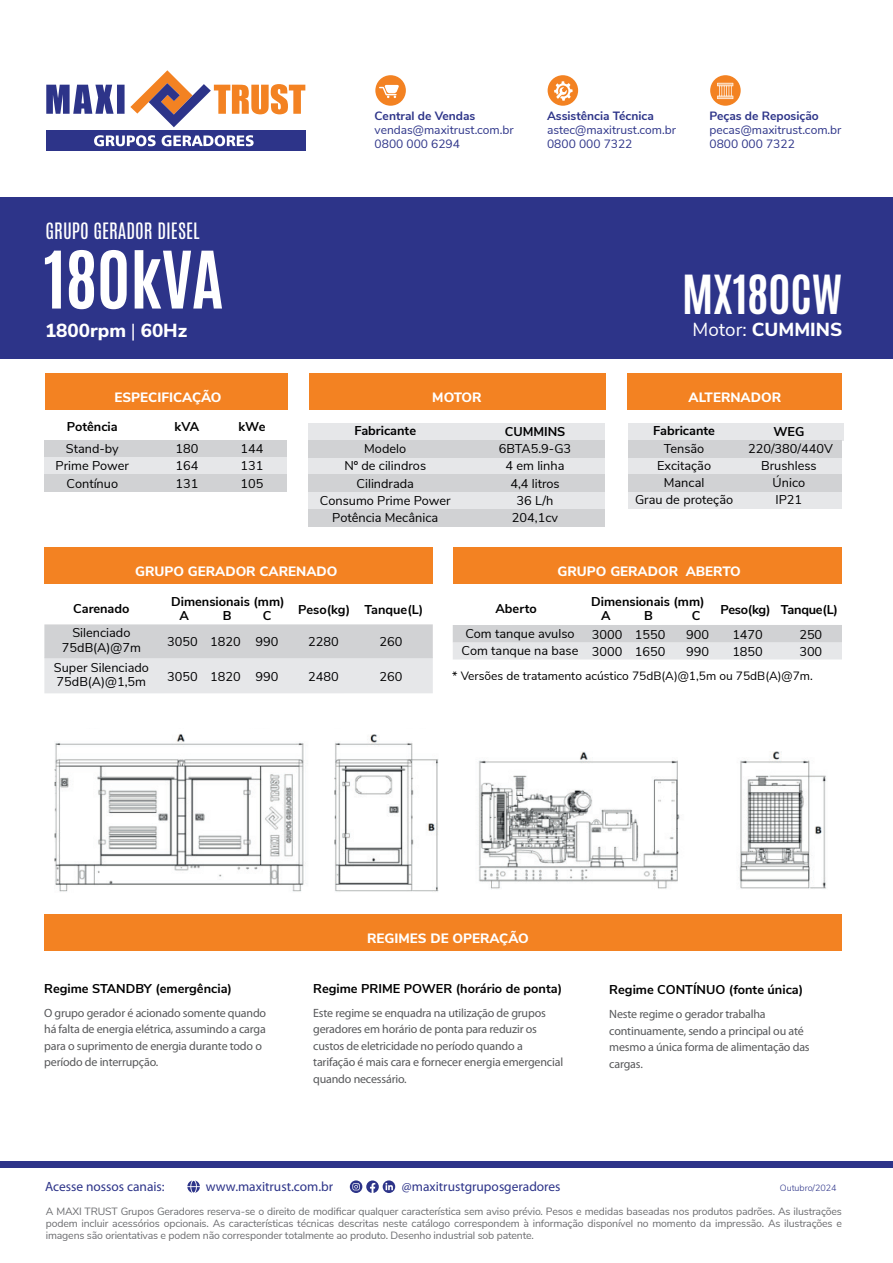
<style>
.page{position:relative;width:893px;height:1263px;background:#fff}
.page>*{position:absolute;margin:0;border:0;box-sizing:border-box;transform-origin:0 0}
.t1{font:700 67.35px "Antonio";color:#fff}
.t2{font:700 45px "Antonio";color:#fff}
.t3{font:800 18.9px "Nunito Sans";color:#fff}
.t4{font:18.9px "Antonio";color:#fff}
.t5{font:800 13.5px "Nunito Sans";color:#fff}
.t6{font:13.5px "Myriad Pro";color:#2d3489}
.t7{font:12.75px/17.2px "Nunito Sans";color:#000001}
.t8{font:700 12.75px "Nunito Sans";color:#000001}
.t9{font:12px/16.5px "Myriad Pro";letter-spacing:-.015em;color:#57585a}
.t10{font:12px/14.4px "Nunito Sans";color:#2d3489}
.t11{font:12px "Nunito Sans";color:#000001}
.t12{font:700 12px "Nunito Sans";color:#2d3489}
.t13{font:10.5px/12px "Nunito Sans";letter-spacing:-.015em;color:#6c6d70;text-align:justify}
.t14{font:300 9px "Nunito Sans";color:#2d3489}
.s1{font-weight:400}
</style>
<div class="page">
<div style="left:45px;top:373px;width:243px;height:37px;background:#f38222"></div>
<div style="left:627px;top:373px;width:215px;height:37px;background:#f38222"></div>
<div style="left:628px;top:423px;width:213px;height:17px;background:#e6e7e9"></div>
<div style="left:628px;top:457px;width:213px;height:17px;background:#e6e7e9"></div>
<div style="left:628px;top:492px;width:213px;height:17px;background:#e6e7e9"></div>
<div style="left:628px;top:440px;width:213px;height:17px;background:#d1d2d4"></div>
<div style="left:628px;top:474px;width:213px;height:18px;background:#d1d2d4"></div>
<div style="left:375px;top:75px;width:31px;height:31px;background:#f38222;border-radius:50%"></div>
<div style="left:548px;top:75px;width:30px;height:31px;background:#f38222;border-radius:50%"></div>
<div style="left:710px;top:75px;width:31px;height:31px;background:#f38222;border-radius:50%"></div>
<svg style="left:46px;top:70px;width:259px;height:57px"></svg>
<div style="left:46px;top:130px;width:259px;height:21px;background:#2d3489"></div>
<svg style="left:94px;top:135px;width:160px;height:11px"></svg>
<svg style="left:379px;top:85px;width:20px;height:13px"></svg>
<svg style="left:717px;top:83px;width:16px;height:16px"></svg>
<svg style="left:554px;top:81px;width:19px;height:20px"></svg>
<div style="left:0;top:197px;width:893px;height:162px;background:#2d3489"></div>
<div style="left:0;top:1160px;width:893px;height:7px;background:#2d3489"></div>
<div style="left:44px;top:548px;width:388px;height:36px;background:#f38222"></div>
<div style="left:454px;top:548px;width:388px;height:36px;background:#f38222"></div>
<svg style="left:187px;top:1180px;width:13px;height:12px"></svg>
<svg style="left:350px;top:1180px;width:12px;height:13px"></svg>
<svg style="left:383px;top:1180px;width:12px;height:13px"></svg>
<svg style="left:352px;top:1183px;width:8px;height:7px"></svg>
<svg style="left:366px;top:1180px;width:13px;height:13px"></svg>
<svg style="left:385px;top:1183px;width:8px;height:7px"></svg>
<div style="left:44px;top:440px;width:243px;height:17px;background:#d1d2d4"></div>
<div style="left:44px;top:457px;width:243px;height:17px;background:#e6e7e9"></div>
<div style="left:44px;top:474px;width:243px;height:18px;background:#d1d2d4"></div>
<div style="left:309px;top:373px;width:296px;height:37px;background:#f38222"></div>
<div style="left:309px;top:423px;width:296px;height:17px;background:#e6e7e9"></div>
<div style="left:309px;top:457px;width:296px;height:17px;background:#e6e7e9"></div>
<div style="left:309px;top:492px;width:296px;height:17px;background:#e6e7e9"></div>
<div style="left:309px;top:440px;width:296px;height:17px;background:#d1d2d4"></div>
<div style="left:309px;top:474px;width:296px;height:18px;background:#d1d2d4"></div>
<div style="left:309px;top:509px;width:296px;height:17px;background:#d1d2d4"></div>
<div style="left:44px;top:657px;width:389px;height:36px;background:#e6e7e9"></div>
<div style="left:44px;top:624px;width:389px;height:34px;background:#d1d2d4"></div>
<div style="left:44px;top:915px;width:798px;height:36px;background:#f38222"></div>
<div style="left:453px;top:642px;width:389px;height:17px;background:#e6e7e9"></div>
<div style="left:453px;top:625px;width:389px;height:17px;background:#d1d2d4"></div>
<img style="left:54px;top:734px;width:385px;height:158px">
<img style="left:478px;top:751px;width:348px;height:139px">
<h3 class="t4" style="left:46px;top:217px;width:156px">GRUPO GERADOR DIESEL</h3>
<h1 class="t1" style="left:44px;top:229px;width:182px">180kVA</h1>
<p class="t12" style="left:375px;top:107px;width:102px">Central de Vendas</p>
<p class="t10" style="left:375px;top:122px;width:141px">vendas@maxitrust.com.br<br>0800 000 6294</p>
<p class="t12" style="left:547px;top:107px;width:108px">Assistência Técnica</p>
<p class="t10" style="left:547px;top:122px;width:131px">astec@maxitrust.com.br<br>0800 000 7322</p>
<p class="t12" style="left:709px;top:107px;width:111px">Peças de Reposição</p>
<p class="t10" style="left:709px;top:122px;width:134px">pecas@maxitrust.com.br<br>0800 000 7322</p>
<h2 class="t2" style="left:682px;top:260px;width:161px">MX180CW</h2>
<h3 class="t3" style="left:45px;top:316px;width:144px">1800rpm <span class="s1">|</span> 60Hz</h3>
<h3 class="t3" style="left:692px;top:316px;width:151px"><span class="s1">Motor:</span> CUMMINS</h3>
<p class="t5" style="left:115px;top:387px;width:108px">ESPECIFICAÇÃO</p>
<p class="t5" style="left:688px;top:387px;width:94px">ALTERNADOR</p>
<p class="t5" style="left:432px;top:387px;width:51px">MOTOR</p>
<p class="t8" style="left:67px;top:417px;width:52px">Potência</p>
<p class="t8" style="left:175px;top:417px;width:26px">kVA</p>
<p class="t8" style="left:238px;top:417px;width:29px">kWe</p>
<p class="t7" style="left:56px;top:439px;width:75px;text-align:center">Stand-by<br>Prime Power<br>Contínuo</p>
<p class="t7" style="left:175px;top:439px;width:24px;text-align:justify">180<br>164<br>131</p>
<p class="t7" style="left:240px;top:439px;width:24px;text-align:justify">144<br>131<br>105</p>
<p class="t8" style="left:354px;top:421px;width:63px">Fabricante</p>
<p class="t7" style="left:320px;top:439px;width:132px;text-align:center">Modelo<br>Nº de cilindros<br>Cilindrada<br>Consumo Prime Power<br>Potência Mecânica</p>
<p class="t8" style="left:505px;top:423px;width:62px">CUMMINS</p>
<p class="t8" style="left:653px;top:421px;width:63px">Fabricante</p>
<p class="t8" style="left:773px;top:423px;width:32px">WEG</p>
<p class="t7" style="left:635px;top:439px;width:100px;text-align:center">Tensão<br>Excitação<br>Mancal<br>Grau de proteção</p>
<p class="t7" style="left:748px;top:439px;width:86px;text-align:center">220/380/440V<br>Brushless<br>Único<br>IP21</p>
<p class="t7" style="left:499px;top:439px;width:74px;text-align:center">6BTA5.9-G3<br>4 em linha<br>4,4 litros<br>36 L/h<br>204,1cv</p>
<p class="t5" style="left:135px;top:562px;width:204px">GRUPO GERADOR CARENADO</p>
<p class="t5" style="left:557px;top:562px;width:185px">GRUPO GERADOR ABERTO</p>
<p class="t8" style="left:73px;top:599px;width:58px">Carenado</p>
<p class="t7" style="left:62px;top:625px;width:80px;line-height:14.2px;text-align:center">Silenciado<br>75dB(A)@7m</p>
<p class="t7" style="left:54px;top:659px;width:97px;line-height:14.2px">Super Silenciado<br>75dB(A)@1,5m</p>
<p class="t8" style="left:171px;top:593px;width:115px">Dimensionais (mm)</p>
<p class="t8" style="left:179px;top:606px;width:11px">A</p>
<p class="t8" style="left:223px;top:606px;width:10px">B</p>
<p class="t7" style="left:167px;top:632px;width:32px">3050</p>
<p class="t7" style="left:167px;top:667px;width:32px">3050</p>
<p class="t7" style="left:210px;top:632px;width:32px">1820</p>
<p class="t7" style="left:210px;top:667px;width:32px">1820</p>
<p class="t7" style="left:255px;top:632px;width:24px">990</p>
<p class="t7" style="left:255px;top:667px;width:24px">990</p>
<p class="t8" style="left:591px;top:593px;width:115px">Dimensionais (mm)</p>
<p class="t8" style="left:495px;top:599px;width:43px">Aberto</p>
<p class="t7" style="left:461px;top:624px;width:118px;text-align:center">Com tanque avulso<br>Com tanque na base</p>
<p class="t11" style="left:452px;top:667px;width:362px">* Versões de tratamento acústico 75dB(A)@1,5m ou 75dB(A)@7m.</p>
<p class="t8" style="left:720px;top:600px;width:52px">Peso(kg)</p>
<p class="t8" style="left:298px;top:600px;width:127px">Peso(kg) Tanque(L)</p>
<p class="t8" style="left:781px;top:600px;width:58px">Tanque(L)</p>
<p class="t8" style="left:601px;top:606px;width:11px">A</p>
<p class="t8" style="left:644px;top:606px;width:10px">B</p>
<p class="t8" style="left:692px;top:606px;width:10px">C</p>
<p class="t7" style="left:619px;top:623px;width:32px">2000<br>2250</p>
<p class="t7" style="left:677px;top:623px;width:32px">1400<br>1550</p>
<p class="t7" style="left:735px;top:623px;width:24px">750<br>09</p>
<p class="t7" style="left:797px;top:623px;width:32px">900<br>1250</p>
<p class="t7" style="left:481px;top:623px;width:118px;text-align:center">Com tanque avulso<br>Com tanque na base</p>
<p class="t7" style="left:592px;top:625px;width:32px">3000<br>3000</p>
<p class="t7" style="left:635px;top:625px;width:32px">1550<br>1650</p>
<p class="t7" style="left:686px;top:625px;width:24px">900<br>990</p>
<p class="t7" style="left:732px;top:625px;width:32px">1470<br>1850</p>
<p class="t7" style="left:799px;top:625px;width:24px">250<br>300</p>
<p class="t7" style="left:308px;top:632px;width:32px">2280</p>
<p class="t7" style="left:308px;top:667px;width:32px">2480</p>
<p class="t7" style="left:380px;top:632px;width:24px">260</p>
<p class="t7" style="left:380px;top:667px;width:24px">260</p>
<p class="t8" style="left:44px;top:979px;width:189px">Regime STANDBY (emergência)</p>
<p class="t9" style="left:44px;top:1004px;width:223px">O grupo gerador é acionado somente quando há falta de energia elétrica, assumindo a carga para o suprimento de energia durante todo o período de interrupção.</p>
<p class="t5" style="left:367px;top:928px;width:163px">REGIMES DE OPERAÇÃO</p>
<p class="t8" style="left:313px;top:979px;width:250px">Regime PRIME POWER (horário de ponta)</p>
<p class="t9" style="left:313px;top:1004px;width:251px">Este regime se enquadra na utilização de grupos geradores em horário de ponta para reduzir os custos de eletricidade no período quando a tarifação é mais cara e fornecer energia emergencial quando necessário.</p>
<p class="t8" style="left:609px;top:980px;width:195px">Regime CONTÍNUO (fonte única)</p>
<p class="t9" style="left:609px;top:1006px;width:202px">Neste regime o gerador trabalha continuamente, sendo a principal ou até mesmo a única forma de alimentação das cargas.</p>
<p class="t6" style="left:45px;top:1178px;width:121px">Acesse nossos canais:</p>
<p class="t6" style="left:206px;top:1178px;width:129px">www.maxitrust.com.br</p>
<p class="t6" style="left:402px;top:1178px;width:160px">@maxitrustgruposgeradores</p>
<p class="t14" style="left:780px;top:1182px;width:58px">Outubro/2024</p>
<p class="t13" style="left:46px;top:1205px;width:797px">A MAXI TRUST Grupos Geradores reserva-se o direito de modificar qualquer característica sem aviso prévio. Pesos e medidas baseadas nos produtos padrões. As ilustrações podem incluir acessórios opcionais. As características técnicas descritas neste catálogo correspondem à informação disponível no momento da impressão. As ilustrações e imagens são orientativas e podem não corresponder totalmente ao produto. Desenho industrial sob patente.</p>
</div>
